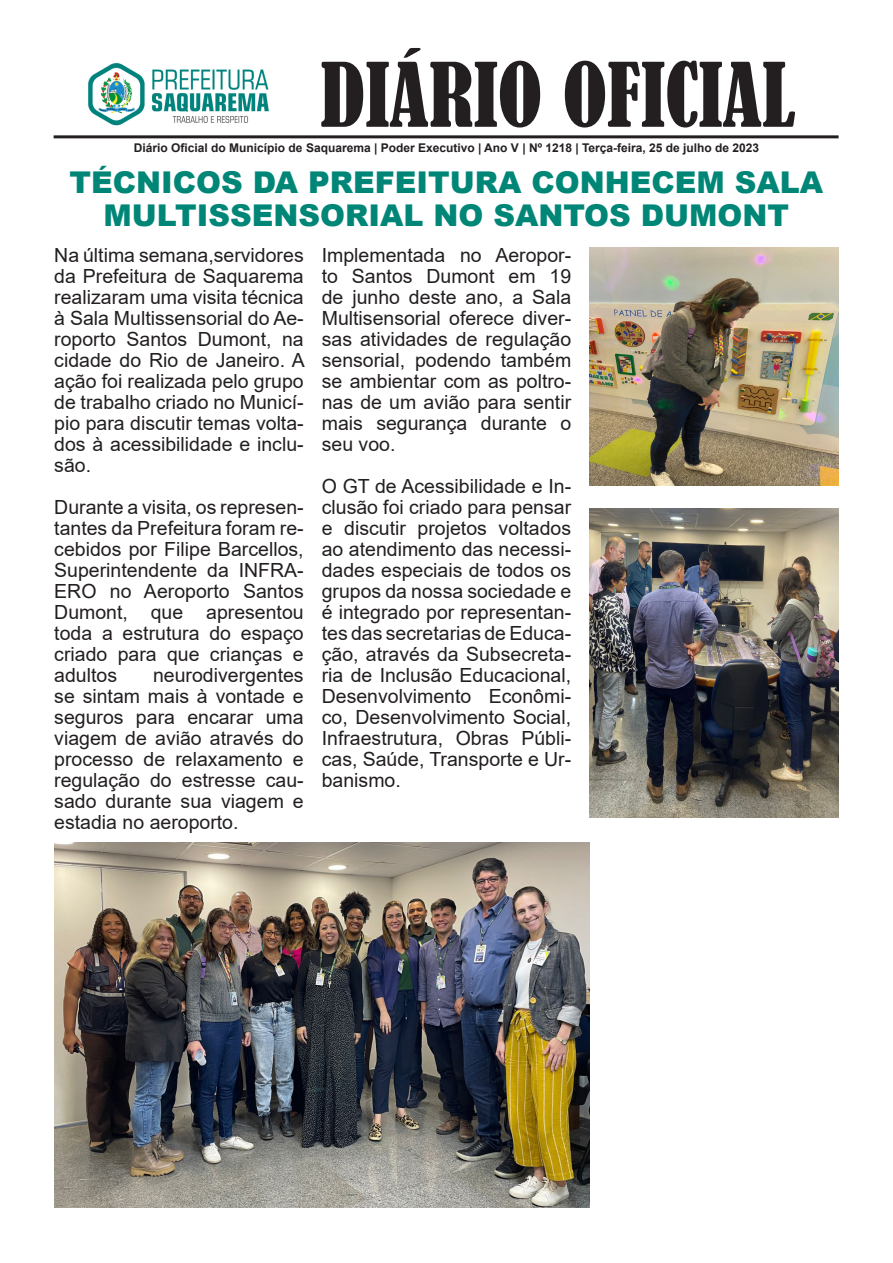
<style>
.page{position:relative;width:893px;height:1263px;background:#fff}
.page>*{position:absolute;margin:0;border:0;box-sizing:border-box;transform-origin:0 0}
.t1{font:condensed 82.5px "Bernard";color:#231f20}
.t2{font:900 30px/33px "Arial";color:#008677;text-align:center}
.t3{font:19.5px/21px "Arial";color:#231f20;text-align:justify}
.t4{font:700 12px "Arial";color:#231f20}
</style>
<div class="page">
<hr style="left:54px;top:135px;width:785px;height:3px;background:#231f20">
<img style="left:88px;top:63px;width:181px;height:63px">
<img style="left:54px;top:843px;width:535px;height:365px">
<img style="left:589px;top:248px;width:249px;height:238px">
<img style="left:589px;top:508px;width:249px;height:309px">
<p class="t1" style="left:321px;top:47px;width:476px">DIÁRIO OFICIAL</p>
<p class="t4" style="left:134px;top:139px;width:627px">Diário Oficial do Município de Saquarema | Poder Executivo | Ano V | Nº 1218 | Terça-feira, 25 de julho de 2023</p>
<p class="t2" style="left:69px;top:164px;width:755px">TÉCNICOS DA PREFEITURA CONHECEM SALA<br>MULTISSENSORIAL NO SANTOS DUMONT</p>
<p class="t3" style="left:54px;top:244px;width:252px">Na última semana,servidores da Prefeitura de Saquarema realizaram uma visita técnica à Sala Multissensorial do Ae&shy;roporto Santos Dumont, na cidade do Rio de Janeiro. A ação foi realizada pelo grupo de trabalho criado no Municí&shy;pio para discutir temas volta&shy;dos à acessibilidade e inclu&shy;são.</p>
<p class="t3" style="left:54px;top:496px;width:251px">Durante a visita, os represen&shy;tantes da Prefeitura foram re&shy;cebidos por Filipe Barcellos, Superintendente da INFRA-ERO no Aeroporto Santos Dumont, que apresentou toda a estrutura do espaço criado para que crianças e adultos</p>
<p class="t3" style="left:54px;top:664px;width:251px;text-indent:99px">neurodivergentes se sintam mais à vontade e seguros para encarar uma viagem de avião através do processo de relaxamento e regulação do estresse cau&shy;sado durante sua viagem e estadia no aeroporto.</p>
<p class="t3" style="left:322px;top:244px;width:251px">Implementada no Aeropor&shy;to Santos Dumont em 19 de junho deste ano, a Sala Multisensorial oferece diver&shy;sas atividades de regulação sensorial, podendo também se ambientar com as poltro&shy;nas de um avião para sentir mais segurança durante o seu voo.</p>
<p class="t3" style="left:322px;top:475px;width:251px">O GT de Acessibilidade e In&shy;clusão foi criado para pensar e discutir projetos voltados ao atendimento das necessi&shy;dades especiais de todos os grupos da nossa sociedade e é integrado por representan&shy;tes das secretarias de Educa&shy;ção, através da Subsecreta&shy;ria de Inclusão Educacional, Desenvolvimento Econômi&shy;co, Desenvolvimento Social, Infraestrutura, Obras Públi&shy;cas, Saúde, Transporte e Ur&shy;banismo.</p>
</div>
